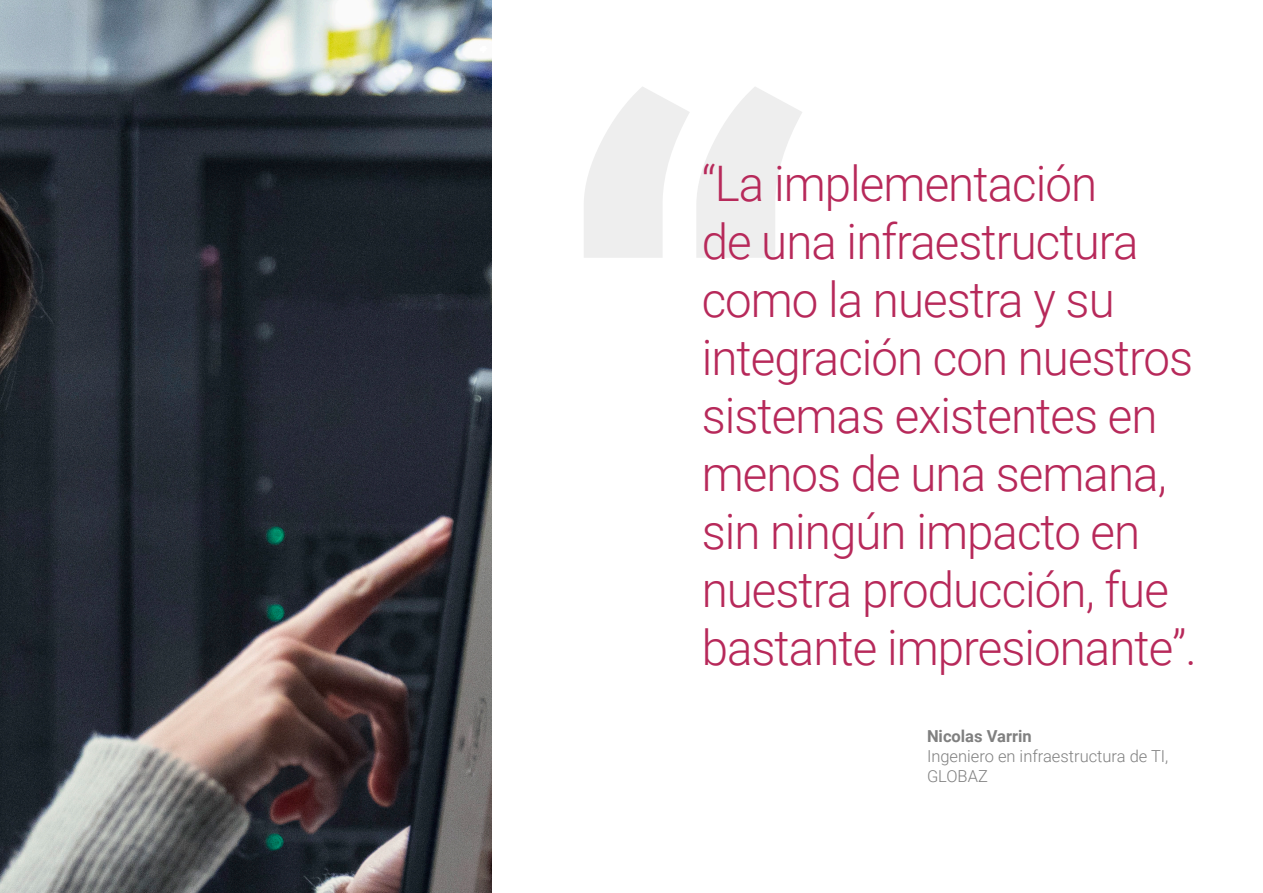
<style>
.page{position:relative;width:1263px;height:893px;background:#fff}
.page>*{position:absolute;margin:0;border:0;box-sizing:border-box;transform-origin:0 0}
.t1{font:900 657px "Roboto";color:#eee}
.t2{font:300 48.9px/58.1px "Roboto";letter-spacing:-.02em;color:#b7295a}
.t3{font:300 16.5px "Roboto";color:#808080}
.t4{font:700 16.5px "Roboto";color:#808080}
</style>
<div class="page">
<img style="left:0;top:0;width:491px;height:892px">
<p class="t1" style="left:547px;top:-102px;width:282px">“</p>
<p class="t2" style="left:702px;top:153px;width:497px">“La implementación<br>de una infraestructura como la nuestra y su integración con nuestros sistemas existentes en menos de una semana, sin ningún impacto en nuestra producción, fue bastante impresionante”.</p>
<p class="t4" style="left:927px;top:724px;width:106px">Nicolas Varrin</p>
<p class="t3" style="left:927px;top:744px;width:243px">Ingeniero en infraestructura de TI,</p>
<p class="t3" style="left:927px;top:764px;width:62px">GLOBAZ</p>
</div>
